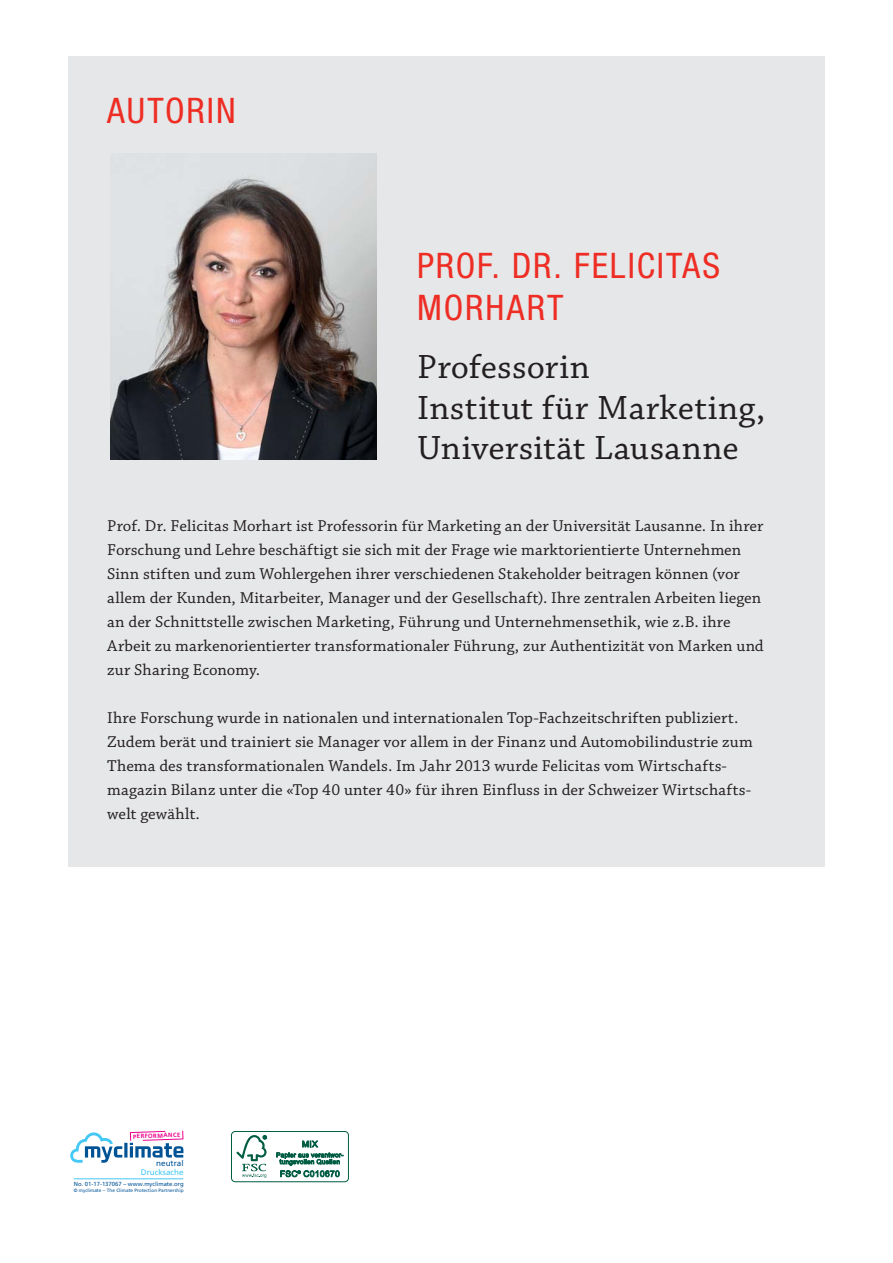
<style>
.page{position:relative;width:893px;height:1263px;background:#fff}
.page>*{position:absolute;margin:0;border:0;box-sizing:border-box;transform-origin:0 0}
.t1{font:35.25px/40.5px "Chaparral Pro Capt";letter-spacing:.005em;color:#231f20}
.t2{font:condensed 35.25px/42px "Helvetica Neue LT Std";letter-spacing:.055em;color:#ee2d24}
.t3{font:16.5px/24px "Chaparral Pro Capt";letter-spacing:.005em;color:#231f20}
.t4{font:8.1px "Frutiger LT Com";color:#44c8f5}
.t5{font:8.1px "Frutiger LT Com";color:#005496}
.t6{font:700 6px "Frutiger LT Com";color:#ec008c}
.t7{font:5.85px "Frutiger LT Com";color:#005496}
.t8{font:4.65px "Frutiger LT Com";color:#005496}
</style>
<div class="page">
<div style="left:68px;top:57px;width:757px;height:810px;background:#e6e7e8"></div>
<img style="left:111px;top:153px;width:265px;height:306px">
<hr style="left:74px;top:1178px;width:109px;height:1px;background:#44c8f5">
<svg style="left:70px;top:1131px;width:114px;height:32px"></svg>
<div style="left:231px;top:1131px;width:118px;height:51px;border:1px solid #005c42;border-radius:4px"></div>
<svg style="left:236px;top:1135px;width:31px;height:43px"></svg>
<svg style="left:276px;top:1140px;width:67px;height:37px"></svg>
<h1 class="t2" style="left:107px;top:90px;width:130px">AUTORIN</h1>
<h1 class="t2" style="left:417px;top:244px;width:304px">PROF. DR. FELICITAS<br>MORHART</h1>
<h1 class="t1" style="left:417px;top:350px;width:350px">Professorin<br>Institut für Marketing,<br>Universität Lausanne</h1>
<p class="t3" style="left:107px;top:515px;width:658px">Prof. Dr. Felicitas Morhart ist Professorin für Marketing an der Universität Lausanne. In ihrer Forschung und Lehre beschäftigt sie sich mit der Frage wie marktorientierte Unternehmen Sinn stiften und zum Wohlergehen ihrer verschiedenen Stakeholder beitragen können (vor allem der Kunden, Mitarbeiter, Manager und der Gesellschaft). Ihre zentralen Arbeiten liegen an der Schnittstelle zwischen Marketing, Führung und Unternehmensethik, wie z.B. ihre Arbeit zu markenorientierter transformationaler Führung, zur Authentizität von Marken und zur Sharing Economy.</p>
<p class="t3" style="left:107px;top:707px;width:647px">Ihre Forschung wurde in nationalen und internationalen Top-Fachzeitschriften publiziert.<br>Zudem berät und trainiert sie Manager vor allem in der Finanz und Automobilindustrie zum Thema des transformationalen Wandels. Im Jahr 2013 wurde Felicitas vom Wirtschafts&shy;magazin Bilanz unter die «Top 40 unter 40» für ihren Einfluss in der Schweizer Wirtschafts&shy;welt gewählt.</p>
<p class="t6" style="left:133px;top:1134px;width:49px;rotate:-2deg">PERFORMANCE</p>
<p class="t5" style="left:156px;top:1160px;width:29px">neutral</p>
<p class="t4" style="left:141px;top:1169px;width:44px">Drucksache</p>
<p class="t7" style="left:74px;top:1181px;width:111px">No. 01-17-137067 – www.myclimate.org</p>
<p class="t8" style="left:74px;top:1188px;width:111px">© myclimate – The Climate Protection Partnership</p>
</div>
